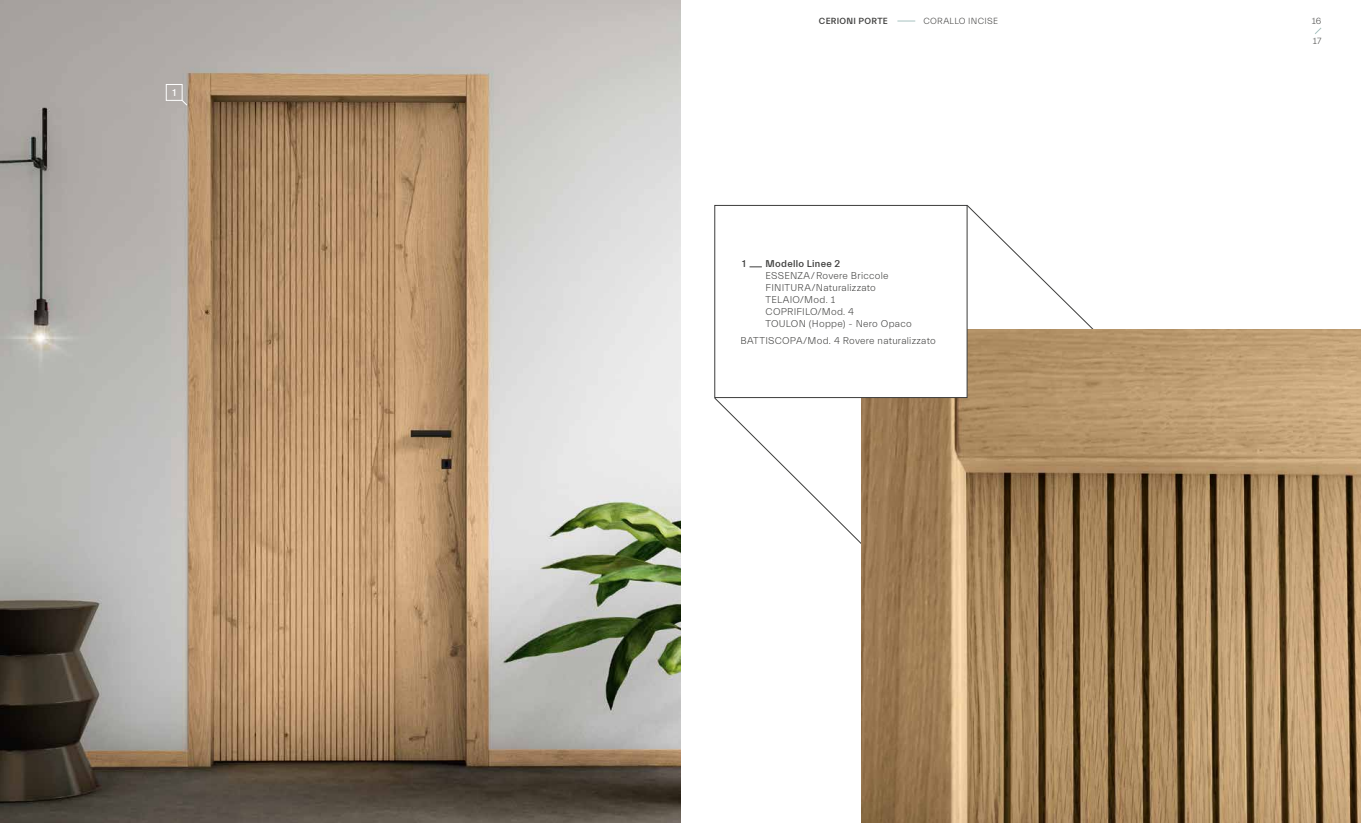
<style>
.page{position:relative;width:1361px;height:823px;background:#fff}
.page>*{position:absolute;margin:0;border:0;box-sizing:border-box;transform-origin:0 0}
.t1{font:300 10px/12px "Everett";letter-spacing:.025em;color:#3c3c3b}
.t2{font:500 10px "Everett";letter-spacing:.03em;color:#3c3c3b}
.t3{font:500 10px "Everett";color:#fff}
.t4{font:300 9px/19.7px "Everett";letter-spacing:.03em;color:#3c3c3b}
.t5{font:500 9px "Everett";letter-spacing:.03em;color:#3c3c3b}
</style>
<div class="page">
<svg style="left:897px;top:21px;width:18px;height:1px"></svg>
<svg style="left:714px;top:397px;width:147px;height:147px"></svg>
<svg style="left:966px;top:204px;width:128px;height:125px"></svg>
<img style="left:861px;top:329px;width:500px;height:493px">
<div style="left:714px;top:205px;width:253px;height:192px;background:#fff;border:1px solid #3c3c3b"></div>
<img style="left:0;top:0;width:680px;height:822px">
<svg style="left:749px;top:266px;width:13px;height:1px"></svg>
<svg style="left:181px;top:100px;width:7px;height:6px"></svg>
<div style="left:166px;top:84px;width:16px;height:17px;border:1px solid #fff"></div>
<svg style="left:1315px;top:27px;width:6px;height:7px"></svg>
<p class="t3" style="left:172px;top:87px;width:5px">1</p>
<p class="t5" style="left:819px;top:16px;width:70px">CERIONI PORTE</p>
<p class="t4" style="left:923px;top:11px;width:76px">CORALLO INCISE</p>
<p class="t4" style="left:1312px;top:11px;width:11px">16<br>17</p>
<p class="t2" style="left:742px;top:258px;width:5px">1</p>
<p class="t2" style="left:765px;top:258px;width:76px">Modello Linee 2</p>
<p class="t1" style="left:765px;top:270px;width:148px">ESSENZA/Rovere Briccole<br>FINITURA/Naturalizzato<br>TELAIO/Mod. 1<br>COPRIFILO/Mod. 4<br>TOULON (Hoppe) - Nero Opaco</p>
<p class="t1" style="left:740px;top:335px;width:197px">BATTISCOPA/Mod. 4 Rovere naturalizzato</p>
</div>
